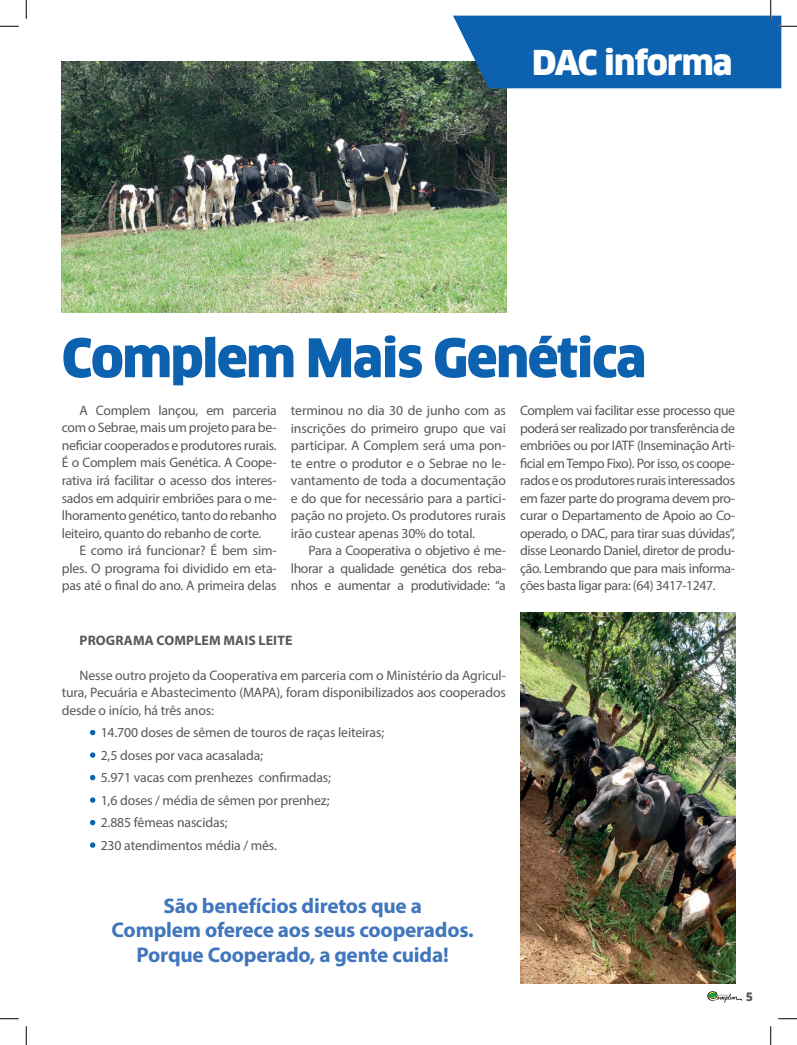
<style>
.page{position:relative;width:797px;height:1045px;background:#fff}
.page>*{position:absolute;margin:0;border:0;box-sizing:border-box;transform-origin:0 0}
.t1{font:900 51.88px "Clan Pro";letter-spacing:-.025em;color:#0d62b0}
.t2{font:900 33.5px "Clan Pro";letter-spacing:-.025em;color:#fff}
.t3{font:700 21.25px/24.4px "Myriad Pro";letter-spacing:-.01em;color:#4076bc;text-align:center}
.t4{font:13.75px/17.5px "Myriad Pro";letter-spacing:-.01em;color:#57585a;text-align:justify}
.t5{font:700 13.75px "Myriad Pro";letter-spacing:.01em;color:#57585a}
.t6{font:900 11.38px "Clan Pro";color:#57585a}
</style>
<div class="page">
<svg style="left:707px;top:991px;width:35px;height:12px"></svg>
<img style="left:62px;top:62px;width:444px;height:250px">
<img style="left:520px;top:612px;width:215px;height:371px">
<svg style="left:90px;top:730px;width:5px;height:5px"></svg>
<svg style="left:90px;top:752px;width:5px;height:6px"></svg>
<svg style="left:90px;top:775px;width:5px;height:5px"></svg>
<svg style="left:90px;top:797px;width:5px;height:6px"></svg>
<svg style="left:90px;top:820px;width:5px;height:5px"></svg>
<svg style="left:90px;top:842px;width:5px;height:6px"></svg>
<svg style="left:0;top:25px;width:19px;height:2px"></svg>
<svg style="left:0;top:1018px;width:19px;height:1px"></svg>
<svg style="left:778px;top:1018px;width:19px;height:1px"></svg>
<svg style="left:25px;top:0;width:2px;height:19px"></svg>
<svg style="left:25px;top:1026px;width:2px;height:19px"></svg>
<svg style="left:453px;top:0;width:344px;height:88px"></svg>
<svg style="left:770px;top:1026px;width:1px;height:19px"></svg>
<h2 class="t2" style="left:532px;top:42px;width:202px">DAC informa</h2>
<h1 class="t1" style="left:62px;top:327px;width:586px">Complem Mais Genética</h1>
<p class="t4" style="left:62px;top:401px;width:216px;text-indent:18px">A Complem lançou, em parceria com o Sebrae, mais um projeto para be&shy;neficiar cooperados e produtores rurais.<br>É o Complem mais Genética. A Coope&shy;rativa irá facilitar o acesso dos interes&shy;sados em adquirir embriões para o me&shy;lhoramento genético, tanto do rebanho leiteiro, quanto do rebanho de corte.</p>
<p class="t4" style="left:62px;top:541px;width:216px;text-indent:18px">E como irá funcionar? É bem sim&shy;ples. O programa foi dividido em eta&shy;pas até o final do ano. A primeira delas</p>
<p class="t4" style="left:291px;top:401px;width:216px">terminou no dia 30 de junho com as inscrições do primeiro grupo que vai participar. A Complem será uma pon&shy;te entre o produtor e o Sebrae no le&shy;vantamento de toda a documentação e do que for necessário para a partici&shy;pação no projeto. Os produtores rurais irão custear apenas 30% do total.</p>
<p class="t4" style="left:291px;top:541px;width:216px;text-indent:18px">Para a Cooperativa o objetivo é me&shy;lhorar a qualidade genética dos reba&shy;nhos e aumentar a produtividade: “a</p>
<p class="t4" style="left:520px;top:401px;width:216px">Complem vai facilitar esse processo que poderá ser realizado por transferência de embriões ou por IATF (Inseminação Arti&shy;ficial em Tempo Fixo). Por isso, os coope&shy;rados e os produtores rurais interessados em fazer parte do programa devem pro&shy;curar o Departamento de Apoio ao Co&shy;operado, o DAC, para tirar suas dúvidas”, disse Leonardo Daniel, diretor de produ&shy;ção. Lembrando que para mais informa&shy;ções basta ligar para: (64) 3417-1247.</p>
<p class="t5" style="left:80px;top:631px;width:214px">PROGRAMA COMPLEM MAIS LEITE</p>
<p class="t4" style="left:62px;top:666px;width:446px;text-indent:18px">Nesse outro projeto da Cooperativa em parceria com o Ministério da Agricul&shy;tura, Pecuária e Abastecimento (MAPA), foram disponibilizados aos cooperados desde o início, há três anos:</p>
<p class="t4" style="left:101px;top:721px;width:285px;line-height:22.5px;text-align:left">14.700 doses de sêmen de touros de raças leiteiras; 2,5 doses por vaca acasalada;<br>5.971 vacas com prenhezes confirmadas;<br>1,6 doses / média de sêmen por prenhez;<br>2.885 fêmeas nascidas;<br>230 atendimentos média / mês.</p>
<h3 class="t3" style="left:112px;top:892px;width:363px">São benefícios diretos que a<br>Complem oferece aos seus cooperados.<br>Porque Cooperado, a gente cuida!</h3>
<p class="t6" style="left:745px;top:990px;width:9px">5</p>
</div>
